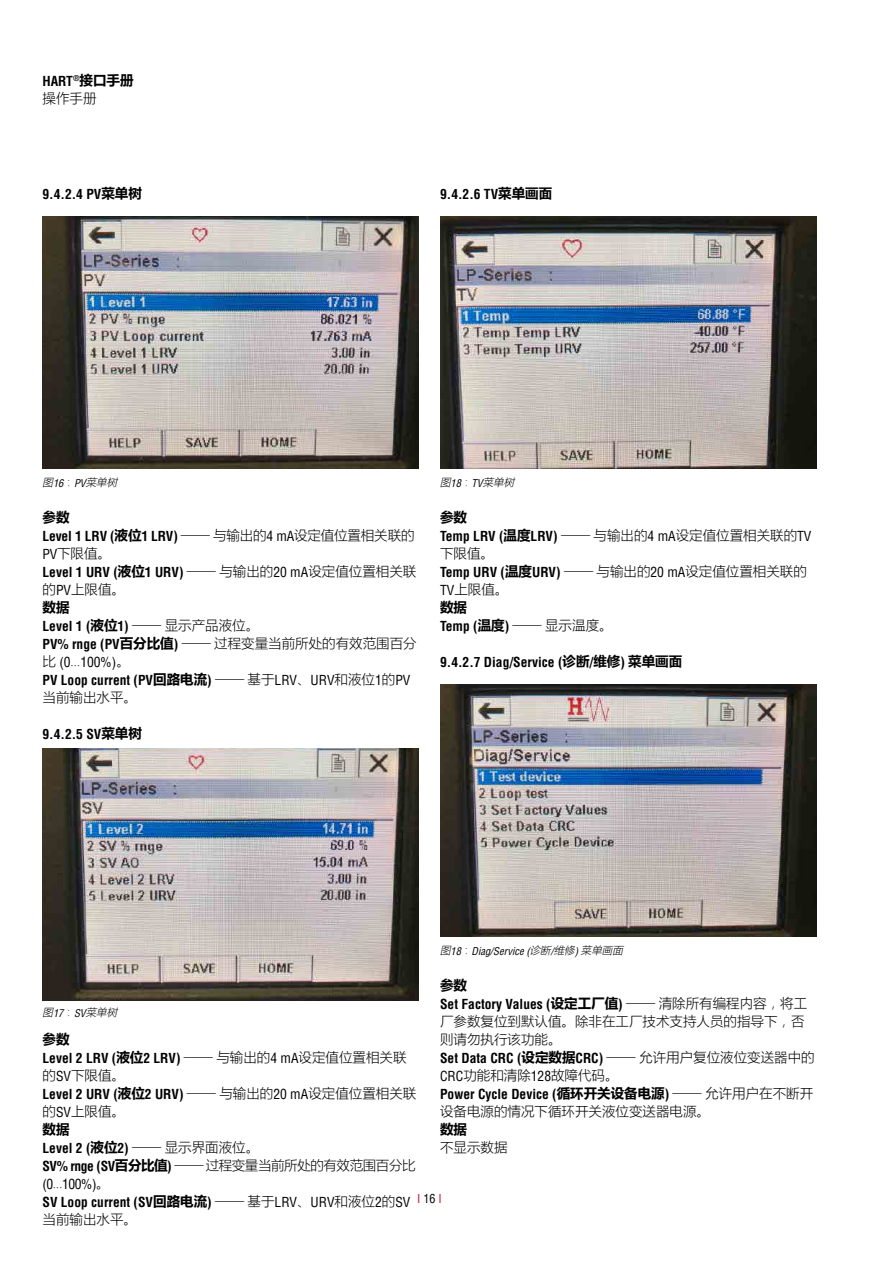
<style>
.page{position:relative;width:893px;height:1263px;background:#fff}
.page>*{position:absolute;margin:0;border:0;box-sizing:border-box;transform-origin:0 0}
.t1{font:700 condensed 13.5px "Helvetica LT Std";color:#000}
.t2{font:300 13.5px/18px "Microsoft Ya Hei";color:#000}
.t3{font:300 13.5px/18px "Microsoft Ya Hei";color:#000;scale:2 1}
.t4{font:300 13.5px "Microsoft Ya Hei";letter-spacing:-.03em;color:#000;scale:2 1}
.t5{font:condensed 13.5px "Helvetica LT Pro";letter-spacing:-.015em;color:#000}
.t6{font:700 condensed 13.5px "Helvetica LT Pro";color:#000}
.t7{font:700 13.5px "Microsoft Ya Hei";color:#000}
.t8{font:condensed 12px "Helvetica LT Pro";color:#c21230}
.t9{font:italic 300 10.5px "Microsoft Ya Hei";color:#000}
.t10{font:italic condensed 10.5px "Helvetica LT Std";color:#000}
.s1{font-family:"Microsoft Ya Hei";font-stretch:normal}
.s2{font-family:"Helvetica LT Std";font-weight:400;font-stretch:condensed}
.s3{font-style:normal}
.s4{font-family:"Microsoft Ya Hei";font-weight:300;font-stretch:normal}
.s5{font-family:"Helvetica LT Pro";font-weight:400}
.s6{font-family:"Helvetica LT Pro";font-weight:400;font-stretch:condensed}
.s7{font-weight:700}
.s8{font-family:"Helvetica LT Std";font-weight:700;font-stretch:condensed}
.s9{font-family:"Microsoft Ya Hei";font-weight:300;font-style:normal;font-stretch:normal}
.s10{color:#000}
</style>
<div class="page">
<img style="left:43px;top:216px;width:376px;height:252px">
<img style="left:440px;top:216px;width:376px;height:252px">
<img style="left:440px;top:684px;width:376px;height:252px">
<img style="left:43px;top:748px;width:376px;height:252px">
<p class="t6" style="left:43px;top:72px;width:93px">HART<sup>®</sup><span class="s1">接口手册</span></p>
<p class="t2" style="left:43px;top:89px;width:55px">操作手册</p>
<p class="t1" style="left:43px;top:186px;width:101px">9.4.2.4 PV<span class="s1">菜单树</span></p>
<p class="t1" style="left:440px;top:186px;width:114px">9.4.2.6 TV<span class="s1">菜单画面</span></p>
<p class="t9" style="left:43px;top:476px;width:79px">图<span class="s2">16</span><span class="s3">：</span><span class="s2">PV</span>菜单树</p>
<p class="t9" style="left:440px;top:476px;width:78px">图<span class="s2">18</span><span class="s3">：</span><span class="s2">TV</span>菜单树</p>
<p class="t7" style="left:43px;top:508px;width:28px">参数</p>
<p class="t1" style="left:43px;top:528px;width:374px">Level 1 LRV (<span class="s1">液位</span>1 LRV) <span class="s4">—与输出的</span><span class="s5">4 mA</span><span class="s4">设定值位置相关联的</span></p>
<p class="t2" style="left:43px;top:544px;width:70px"><span class="s6">PV</span>下限值。</p>
<p class="t1" style="left:43px;top:564px;width:375px">Level 1 URV (<span class="s1">液位</span>1 URV) <span class="s4">—与输出的</span><span class="s5">20 mA</span><span class="s4">设定值位置相关联</span></p>
<p class="t2" style="left:43px;top:580px;width:84px">的<span class="s6">PV</span>上限值。<span class="s7">数据</span></p>
<p class="t1" style="left:43px;top:618px;width:218px">Level 1 (<span class="s1">液位</span>1) <span class="s4">—显示产品液位。</span></p>
<p class="t3" style="left:43px;top:634px;width:189px"><span class="s8">PV% rnge (PV</span><span class="s7">百分比值</span><span class="s8">)</span> —过程变量当前所处的有效范围百分</p>
<p class="t5" style="left:43px;top:654px;width:89px"><span class="s4">比</span> (0<span class="s4">…</span>100%)<span class="s4">。</span></p>
<p class="t1" style="left:43px;top:672px;width:369px">PV Loop current (PV<span class="s1">回路电流</span>) <span class="s4">—基于</span><span class="s5">LRV</span><span class="s4">、</span><span class="s5">URV</span><span class="s4">和液位</span><span class="s5">1</span><span class="s4">的</span><span class="s5">PV</span></p>
<p class="t2" style="left:43px;top:688px;width:96px">当前输出水平。</p>
<p class="t1" style="left:43px;top:726px;width:101px">9.4.2.5 SV<span class="s1">菜单树</span></p>
<p class="t3" style="left:440px;top:508px;width:187px"><span class="s7">参数<br></span><span class="s8">Temp LRV (</span><span class="s7">温度</span><span class="s8">LRV)</span> —与输出的<span class="s6">4 mA</span>设定值位置相关联的<span class="s6">TV</span>下限值。<br><span class="s8">Temp URV (</span><span class="s7">温度</span><span class="s8">URV)</span> —与输出的<span class="s6">20 mA</span>设定值位置相关联的<br><span class="s6">TV</span>上限值。<br><span class="s7">数据</span></p>
<p class="t1" style="left:440px;top:618px;width:174px">Temp (<span class="s1">温度</span>) <span class="s4">—显示温度。</span></p>
<p class="t1" style="left:440px;top:654px;width:244px">9.4.2.7 Diag/Service (<span class="s1">诊断</span>/<span class="s1">维修</span>) <span class="s1">菜单画面</span></p>
<p class="t10" style="left:440px;top:945px;width:187px"><span class="s4">图</span>18<span class="s9">：</span>Diag/Service (<span class="s4">诊断</span>/<span class="s4">维修</span>) <span class="s4">菜单画面</span></p>
<p class="t7" style="left:440px;top:976px;width:28px">参数</p>
<p class="t1" style="left:440px;top:996px;width:369px">Set Factory Values (<span class="s1">设定工厂值</span>) <span class="s4">—清除所有编程内容，将工</span></p>
<p class="t2" style="left:440px;top:1012px;width:366px">厂参数复位到默认值。除非在工厂技术支持人员的指导下，否则请勿执行该功能。</p>
<p class="t1" style="left:440px;top:1050px;width:376px">Set Data CRC (<span class="s1">设定数据</span>CRC) <span class="s4">—允许用户复位液位变送器中的</span></p>
<p class="t2" style="left:440px;top:1066px;width:180px"><span class="s6">CRC</span>功能和清除<span class="s6">128</span>故障代码。</p>
<p class="t1" style="left:440px;top:1086px;width:375px">Power Cycle Device (<span class="s1">循环开关设备电源</span>) <span class="s4">—允许用户在不断开</span></p>
<p class="t2" style="left:440px;top:1102px;width:271px">设备电源的情况下循环开关液位变送器电源。</p>
<p class="t7" style="left:440px;top:1120px;width:28px">数据</p>
<p class="t2" style="left:440px;top:1138px;width:69px">不显示数据</p>
<p class="t9" style="left:43px;top:1005px;width:79px">图<span class="s2">17</span><span class="s3">：</span><span class="s2">SV</span>菜单树</p>
<p class="t7" style="left:43px;top:1030px;width:28px">参数</p>
<p class="t1" style="left:43px;top:1050px;width:366px">Level 2 LRV (<span class="s1">液位</span>2 LRV) <span class="s4">—与输出的</span><span class="s5">4 mA</span><span class="s4">设定值位置相关联</span></p>
<p class="t2" style="left:43px;top:1066px;width:84px">的<span class="s6">SV</span>下限值。</p>
<p class="t1" style="left:43px;top:1086px;width:375px">Level 2 URV (<span class="s1">液位</span>2 URV) <span class="s4">—与输出的</span><span class="s5">20 mA</span><span class="s4">设定值位置相关联</span></p>
<p class="t2" style="left:43px;top:1102px;width:84px">的<span class="s6">SV</span>上限值。<span class="s7">数据</span></p>
<p class="t1" style="left:43px;top:1140px;width:218px">Level 2 (<span class="s1">液位</span>2) <span class="s4">—显示界面液位。</span></p>
<p class="t4" style="left:43px;top:1156px;width:188px"><span class="s8">SV% rnge (SV</span><span class="s7">百分比值</span><span class="s8">)</span> —过程变量当前所处的有效范围百分比</p>
<p class="t5" style="left:43px;top:1176px;width:69px">(0<span class="s4">…</span>100%)<span class="s4">。</span></p>
<p class="t1" style="left:43px;top:1194px;width:369px">SV Loop current (SV<span class="s1">回路电流</span>) <span class="s4">—基于</span><span class="s5">LRV</span><span class="s4">、</span><span class="s5">URV</span><span class="s4">和液位</span><span class="s5">2</span><span class="s4">的</span><span class="s5">SV</span></p>
<p class="t2" style="left:43px;top:1210px;width:96px">当前输出水平。</p>
<p class="t8" style="left:417px;top:1191px;width:26px">I <span class="s10">16</span> I</p>
</div>
